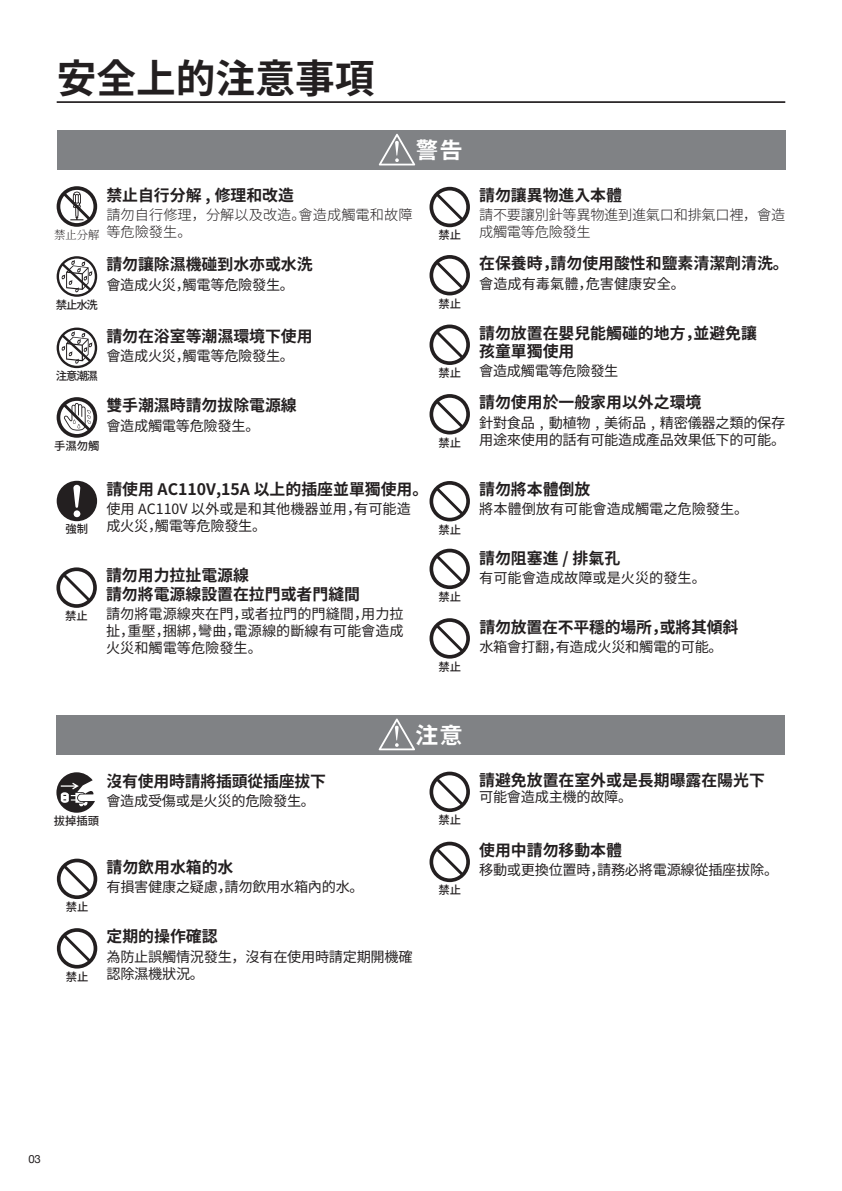
<style>
.page{position:relative;width:842px;height:1191px;background:#fff}
.page>*{position:absolute;margin:0;border:0;box-sizing:border-box;transform-origin:0 0}
.t1{font:700 39.6px "Noto Sans CJ Kjp";color:#231f20}
.t2{font:24px "Midashi Go Pro MB31";color:#fff}
.t3{font:700 15.8px/18.2px "Noto Sans CJ Kjp";color:#231f20}
.t4{font:14.2px/17px "Noto Sans CJ Kjp";letter-spacing:-.02em;color:#231f20}
.t5{font:14.2px/17px "Noto Sans CJ Kjp";color:#231f20}
.t6{font:300 14.2px/17px "Noto Sans CJ Kjp";letter-spacing:-.02em;color:#231f20}
.t7{font:300 14.2px/17px "Noto Sans CJ Kjp";letter-spacing:.005em;color:#231f20}
.t8{font:500 11.4px "Noto Sans CJ Kjp";color:#231f20}
.t9{font:300 11.4px "Adobe Ming Std";color:#231f20}
.t10{font:11.4px "Helvetica Neue";color:#231f20}
</style>
<div class="page">
<svg style="left:57px;top:186px;width:40px;height:41px"></svg>
<svg style="left:57px;top:256px;width:40px;height:41px"></svg>
<svg style="left:429px;top:187px;width:41px;height:40px"></svg>
<svg style="left:57px;top:397px;width:40px;height:41px"></svg>
<div style="left:56px;top:715px;width:729px;height:39px;background:#808285"></div>
<svg style="left:379px;top:718px;width:36px;height:32px"></svg>
<svg style="left:56px;top:772px;width:39px;height:40px"></svg>
<hr style="left:57px;top:101px;width:728px;height:2px;background:#231f20">
<svg style="left:57px;top:481px;width:40px;height:40px"></svg>
<div style="left:57px;top:130px;width:728px;height:40px;background:#808285"></div>
<svg style="left:379px;top:134px;width:36px;height:31px"></svg>
<svg style="left:429px;top:771px;width:41px;height:41px"></svg>
<svg style="left:429px;top:255px;width:41px;height:40px"></svg>
<svg style="left:429px;top:324px;width:41px;height:41px"></svg>
<svg style="left:429px;top:394px;width:41px;height:40px"></svg>
<svg style="left:56px;top:567px;width:41px;height:41px"></svg>
<svg style="left:429px;top:618px;width:41px;height:40px"></svg>
<svg style="left:429px;top:841px;width:41px;height:41px"></svg>
<svg style="left:57px;top:858px;width:40px;height:41px"></svg>
<svg style="left:57px;top:928px;width:40px;height:40px"></svg>
<svg style="left:429px;top:481px;width:41px;height:40px"></svg>
<svg style="left:429px;top:548px;width:41px;height:41px"></svg>
<svg style="left:57px;top:327px;width:40px;height:41px"></svg>
<h1 class="t1" style="left:57px;top:56px;width:319px">安全上的注意事項</h1>
<h2 class="t2" style="left:415px;top:131px;width:49px">警告</h2>
<p class="t3" style="left:106px;top:186px;width:189px">禁止自行分解 , 修理和改造</p>
<p class="t7" style="left:106px;top:207px;width:308px">請勿自行修理，分解以及改造。會造成觸電和故障等危險發生。</p>
<p class="t9" style="left:54px;top:228px;width:47px">禁止分解</p>
<p class="t8" style="left:56px;top:298px;width:43px">禁止水洗</p>
<p class="t8" style="left:56px;top:369px;width:43px">注意潮濕</p>
<p class="t3" style="left:106px;top:256px;width:208px">請勿讓除濕機碰到水亦或水洗</p>
<p class="t4" style="left:106px;top:276px;width:189px">會造成火災，觸電等危險發生。</p>
<p class="t3" style="left:106px;top:327px;width:208px">請勿在浴室等潮濕環境下使用</p>
<p class="t4" style="left:106px;top:348px;width:189px">會造成火災，觸電等危險發生。</p>
<p class="t3" style="left:106px;top:396px;width:192px">雙手潮濕時請勿拔除電源線</p>
<p class="t4" style="left:106px;top:417px;width:155px">會造成觸電等危險發生。</p>
<p class="t8" style="left:54px;top:439px;width:47px">手濕勿觸</p>
<p class="t8" style="left:66px;top:522px;width:24px">強制</p>
<p class="t8" style="left:65px;top:609px;width:24px">禁止</p>
<p class="t3" style="left:106px;top:480px;width:324px">請使用 AC110V,15A 以上的插座並單獨使用。</p>
<p class="t5" style="left:106px;top:501px;width:306px">使用 AC110V 以外或是和其他機器並用，有可能造成火災，觸電等危險發生。</p>
<p class="t3" style="left:106px;top:567px;width:255px">請勿用力拉扯電源線<br>請勿將電源線設置在拉門或者門縫間</p>
<p class="t4" style="left:106px;top:605px;width:299px;text-align:justify">請勿將電源線夾在門，或者拉門的門縫間，用力拉扯，重壓，捆綁，彎曲，電源線的斷線有可能會造成火災和觸電等危險發生。</p>
<p class="t8" style="left:438px;top:229px;width:24px">禁止</p>
<p class="t8" style="left:438px;top:297px;width:24px">禁止</p>
<p class="t8" style="left:438px;top:366px;width:24px">禁止</p>
<p class="t8" style="left:438px;top:436px;width:24px">禁止</p>
<p class="t8" style="left:438px;top:523px;width:24px">禁止</p>
<p class="t8" style="left:438px;top:590px;width:24px">禁止</p>
<p class="t8" style="left:438px;top:660px;width:24px">禁止</p>
<p class="t3" style="left:479px;top:186px;width:144px">請勿讓異物進入本體</p>
<p class="t6" style="left:479px;top:207px;width:308px">請不要讓別針等異物進到進氣口和排氣口裡，會造成觸電等危險發生</p>
<p class="t3" style="left:479px;top:254px;width:311px">在保養時，請勿使用酸性和鹽素清潔劑清洗。</p>
<p class="t5" style="left:479px;top:275px;width:207px">會造成有毒氣體，危害健康安全。</p>
<p class="t3" style="left:479px;top:324px;width:279px">請勿放置在嬰兒能觸碰的地方，並避免讓孩童單獨使用</p>
<p class="t4" style="left:479px;top:363px;width:141px">會造成觸電等危險發生</p>
<p class="t3" style="left:479px;top:393px;width:224px">請勿使用於一般家用以外之環境</p>
<p class="t4" style="left:479px;top:414px;width:308px">針對食品 , 動植物 , 美術品 , 精密儀器之類的保存用途來使用的話有可能造成產品效果低下的可能。</p>
<p class="t3" style="left:479px;top:480px;width:113px">請勿將本體倒放</p>
<p class="t5" style="left:479px;top:501px;width:271px">將本體倒放有可能會造成觸電之危險發生。</p>
<p class="t3" style="left:479px;top:549px;width:143px">請勿阻塞進 / 排氣孔</p>
<p class="t5" style="left:479px;top:570px;width:228px">有可能會造成故障或是火災的發生。</p>
<p class="t3" style="left:479px;top:618px;width:260px">請勿放置在不平穩的場所，或將其傾斜</p>
<p class="t4" style="left:479px;top:639px;width:245px">水箱會打翻，有造成火災和觸電的可能。</p>
<p class="t8" style="left:54px;top:814px;width:47px">拔掉插頭</p>
<p class="t3" style="left:106px;top:772px;width:221px">沒有使用時請將插頭從插座拔下</p>
<p class="t4" style="left:106px;top:793px;width:210px">會造成受傷或是火災的危險發生。</p>
<h2 class="t2" style="left:415px;top:716px;width:49px">注意</h2>
<p class="t8" style="left:438px;top:813px;width:24px">禁止</p>
<p class="t8" style="left:66px;top:900px;width:24px">禁止</p>
<p class="t3" style="left:107px;top:858px;width:128px">請勿飲用水箱的水</p>
<p class="t4" style="left:107px;top:878px;width:259px">有損害健康之疑慮，請勿飲用水箱內的水。</p>
<p class="t3" style="left:107px;top:927px;width:113px">定期的操作確認</p>
<p class="t4" style="left:107px;top:948px;width:308px">為防止誤觸情況發生，沒有在使用時請定期開機確</p>
<p class="t8" style="left:438px;top:883px;width:24px">禁止</p>
<p class="t8" style="left:66px;top:970px;width:24px">禁止</p>
<p class="t4" style="left:107px;top:965px;width:99px">認除濕機狀況。</p>
<p class="t3" style="left:479px;top:771px;width:287px">請避免放置在室外或是長期曝露在陽光下</p>
<p class="t4" style="left:479px;top:789px;width:155px">可能會造成主機的故障。</p>
<p class="t3" style="left:479px;top:841px;width:144px">使用中請勿移動本體</p>
<p class="t4" style="left:479px;top:861px;width:301px">移動或更換位置時，請務必將電源線從插座拔除。</p>
<p class="t10" style="left:28px;top:1150px;width:14px">03</p>
</div>
